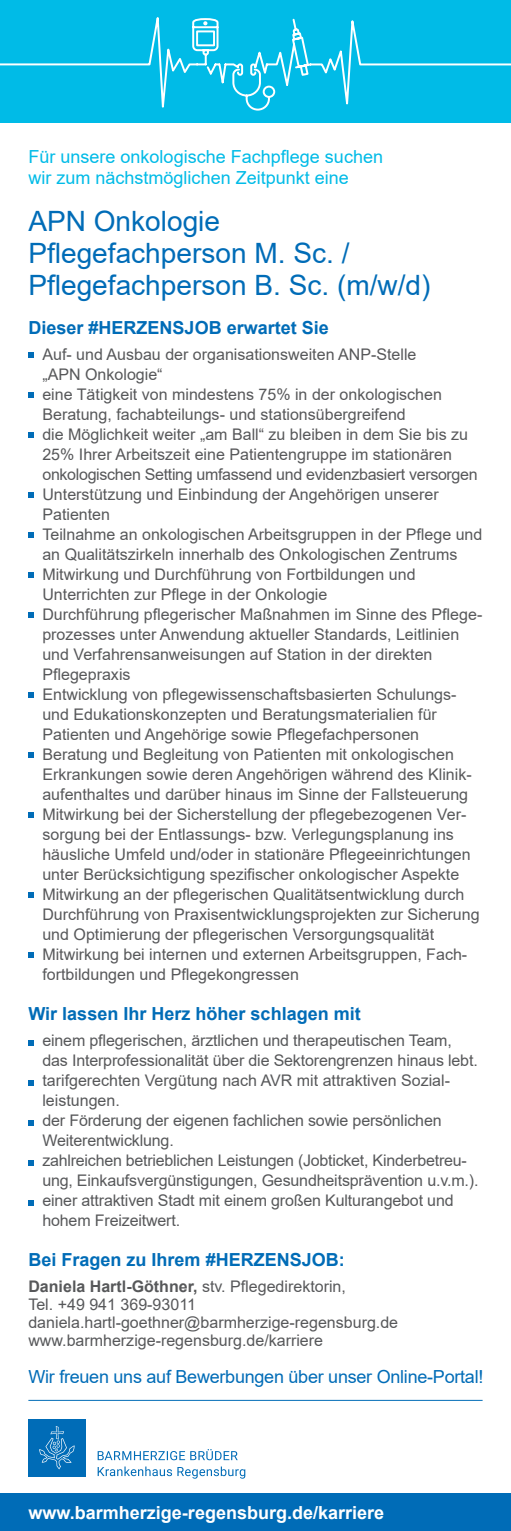
<style>
.page{position:relative;width:511px;height:1531px;background:#fff}
.page>*{position:absolute;margin:0;border:0;box-sizing:border-box;transform-origin:0 0}
.t1{font:28px/32px "Arial";color:#006cb7}
.t2{font:700 18px "Arial";color:#006cb7}
.t3{font:18px/21px "Arial";color:#00bbe7}
.t4{font:18px "Arial";letter-spacing:-.015em;color:#006cb7}
.t5{font:700 18px "Arial";color:#fff}
.t6{font:16px/20px "Arial";color:#57585a}
.s1{font-weight:700}
</style>
<div class="page">
<div style="left:0;top:1494px;width:510px;height:37px;background:#006cb7"></div>
<svg style="left:28px;top:352px;width:6px;height:6px"></svg>
<svg style="left:28px;top:392px;width:6px;height:6px"></svg>
<svg style="left:28px;top:432px;width:6px;height:6px"></svg>
<svg style="left:28px;top:492px;width:6px;height:6px"></svg>
<svg style="left:28px;top:532px;width:6px;height:6px"></svg>
<svg style="left:28px;top:572px;width:6px;height:6px"></svg>
<svg style="left:28px;top:612px;width:6px;height:6px"></svg>
<svg style="left:28px;top:692px;width:6px;height:6px"></svg>
<svg style="left:28px;top:752px;width:6px;height:6px"></svg>
<svg style="left:28px;top:812px;width:6px;height:6px"></svg>
<svg style="left:28px;top:892px;width:6px;height:6px"></svg>
<svg style="left:28px;top:952px;width:6px;height:6px"></svg>
<svg style="left:28px;top:1040px;width:6px;height:6px"></svg>
<svg style="left:28px;top:1080px;width:6px;height:6px"></svg>
<svg style="left:28px;top:1120px;width:6px;height:6px"></svg>
<svg style="left:28px;top:1160px;width:6px;height:6px"></svg>
<svg style="left:28px;top:1200px;width:6px;height:6px"></svg>
<div style="left:28px;top:1419px;width:58px;height:57px;background:#006cb7"></div>
<svg style="left:39px;top:1426px;width:35px;height:43px"></svg>
<svg style="left:97px;top:1466px;width:148px;height:12px"></svg>
<svg style="left:97px;top:1449px;width:140px;height:11px"></svg>
<hr style="left:28px;top:1400px;width:454px;height:1px;background:#006cb7">
<div style="left:0;top:1px;width:510px;height:122px;background:#00bbe7"></div>
<p class="t3" style="left:28px;top:146px;width:356px">Für unsere onkologische Fachpflege suchen wir zum nächstmöglichen Zeitpunkt eine</p>
<h1 class="t1" style="left:28px;top:205px;width:403px">APN Onkologie<br>Pflegefachperson M. Sc. /<br>Pflegefachperson B. Sc. (m/w/d)</h1>
<p class="t2" style="left:28px;top:315px;width:302px">Dieser #HERZENSJOB erwartet Sie</p>
<p class="t6" style="left:42px;top:344px;width:441px">Auf- und Ausbau der organisationsweiten ANP-Stelle<br>„APN Onkologie“<br>eine Tätigkeit von mindestens 75% in der onkologischen Beratung, fachabteilungs- und stationsübergreifend<br>die Möglichkeit weiter „am Ball“ zu bleiben in dem Sie bis zu 25% Ihrer Arbeitszeit eine Patientengruppe im stationären onkologischen Setting umfassend und evidenzbasiert versorgen Unterstützung und Einbindung der Angehörigen unserer Patienten<br>Teilnahme an onkologischen Arbeitsgruppen in der Pflege und an Qualitätszirkeln innerhalb des Onkologischen Zentrums Mitwirkung und Durchführung von Fortbildungen und Unterrichten zur Pflege in der Onkologie<br>Durchführung pflegerischer Maßnahmen im Sinne des Pflege&shy;prozesses unter Anwendung aktueller Standards, Leitlinien und Verfahrensanweisungen auf Station in der direkten Pflegepraxis<br>Entwicklung von pflegewissenschaftsbasierten Schulungs&shy;und Edukationskonzepten und Beratungsmaterialien für Patienten und Angehörige sowie Pflegefachpersonen Beratung und Begleitung von Patienten mit onkologischen Erkrankungen sowie deren Angehörigen während des Klinik&shy;aufenthaltes und darüber hinaus im Sinne der Fallsteuerung Mitwirkung bei der Sicherstellung der pflegebezogenen Ver&shy;sorgung bei der Entlassungs- bzw. Verlegungsplanung ins häusliche Umfeld und/oder in stationäre Pflegeeinrichtungen unter Berücksichtigung spezifischer onkologischer Aspekte Mitwirkung an der pflegerischen Qualitätsentwicklung durch Durchführung von Praxisentwicklungsprojekten zur Sicherung und Optimierung der pflegerischen Versorgungsqualität Mitwirkung bei internen und externen Arbeitsgruppen, Fach&shy;fortbildungen und Pflegekongressen</p>
<p class="t2" style="left:28px;top:1001px;width:333px">Wir lassen Ihr Herz höher schlagen mit</p>
<p class="t6" style="left:42px;top:1030px;width:437px">einem pflegerischen, ärztlichen und therapeutischen Team, das Interprofessionalität über die Sektorengrenzen hinaus lebt. tarifgerechten Vergütung nach AVR mit attraktiven Sozial&shy;leistungen.<br>der Förderung der eigenen fachlichen sowie persönlichen Weiterentwicklung.<br>zahlreichen betrieblichen Leistungen (Jobticket, Kinderbetreu&shy;ung, Einkaufsvergünstigungen, Gesundheitsprävention u.v.m.). einer attraktiven Stadt mit einem großen Kulturangebot und hohem Freizeitwert.</p>
<p class="t2" style="left:28px;top:1246px;width:318px">Bei Fragen zu Ihrem #HERZENSJOB:</p>
<p class="t6" style="left:28px;top:1277px;width:371px;line-height:18px"><span class="s1">Daniela Hartl-Göthner,</span> stv. Pflegedirektorin,<br>Tel. +49 941 369-93011 daniela.hartl-goethner@barmherzige-regensburg.de www.barmherzige-regensburg.de/karriere</p>
<p class="t4" style="left:28px;top:1364px;width:456px">Wir freuen uns auf Bewerbungen über unser Online-Portal!</p>
<p class="t5" style="left:28px;top:1499px;width:357px">www.barmherzige-regensburg.de/karriere</p>
</div>
